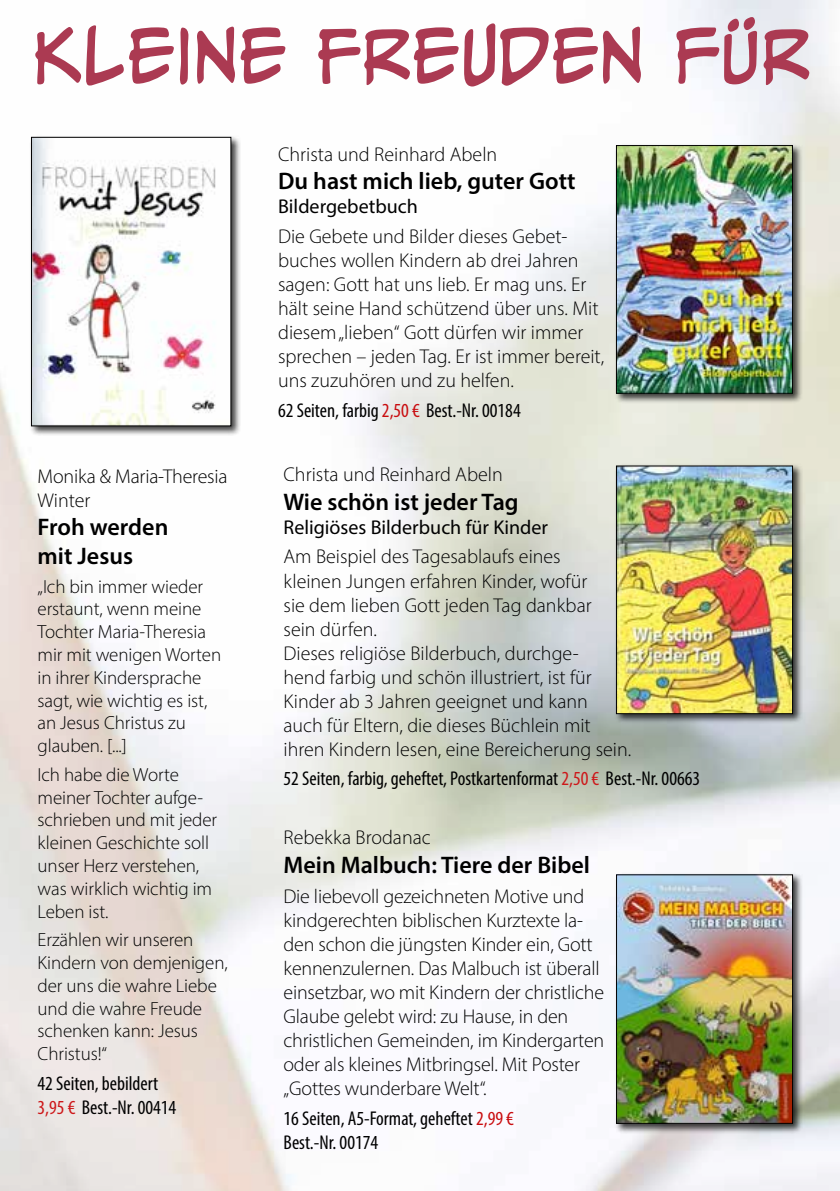
<style>
.page{position:relative;width:840px;height:1191px;background:#fff}
.page>*{position:absolute;margin:0;border:0;box-sizing:border-box;transform-origin:0 0}
.t1{font:68.4px "CC Meanwhile";color:#ab3a52}
.t2{font:600 24px/28.8px "Myriad Pro";color:#000}
.t3{font:300 20px/24px "Myriad Pro";color:#000}
.t4{font:condensed 20px/24px "Myriad Pro";color:#000}
.t5{font:20px "Myriad Pro";color:#000}
.t6{font:300 19px/22.8px "Myriad Pro";letter-spacing:-.005em;color:#000}
.s1{color:#cd1719}
.s2{color:#c90c0f}
</style>
<div class="page">
<div style="left:29px;top:135px;width:212px;height:301px;background:#000;opacity:.75"></div>
<img style="left:33px;top:139px;width:196px;height:285px">
<div style="left:31px;top:137px;width:200px;height:289px;border:1px solid #000"></div>
<div style="left:613px;top:143px;width:189px;height:261px;background:#000;opacity:.75"></div>
<img style="left:618px;top:147px;width:172px;height:244px">
<div style="left:616px;top:145px;width:176px;height:248px;border:1px solid #000"></div>
<div style="left:613px;top:463px;width:189px;height:261px;background:#000;opacity:.75"></div>
<img style="left:618px;top:468px;width:172px;height:244px">
<div style="left:616px;top:466px;width:176px;height:248px;border:1px solid #000"></div>
<div style="left:613px;top:872px;width:189px;height:261px;background:#000;opacity:.75"></div>
<img style="left:618px;top:876px;width:172px;height:245px">
<h1 class="t1" style="left:31px;top:14px;width:780px">KLEINE FREUDEN FÜR</h1>
<p class="t3" style="left:38px;top:463px;width:191px">Monika &amp; Maria-Theresia<br>Winter</p>
<p class="t2" style="left:38px;top:512px;width:132px">Froh werden mit Jesus</p>
<p class="t6" style="left:38px;top:574px;width:185px">„Ich bin immer wieder erstaunt, wenn meine<br>Tochter Maria-Theresia mir mit wenigen Worten in ihrer Kindersprache sagt, wie wichtig es ist, an Jesus Christus zu glauben. [...]</p>
<p class="t6" style="left:38px;top:763px;width:181px">Ich habe die Worte meiner Tochter aufge&shy;schrieben und mit jeder kleinen Geschichte soll unser Herz verstehen, was wirklich wichtig im<br>Leben ist.</p>
<p class="t6" style="left:38px;top:928px;width:191px">Erzählen wir unseren<br>Kindern von demjenigen, der uns die wahre Liebe und die wahre Freude schenken kann: Jesus<br>Christus!“</p>
<p class="t4" style="left:38px;top:1071px;width:140px">42 Seiten, bebildert<br><span class="s1">3,95 €</span> Best.-Nr. 00414</p>
<p class="t3" style="left:278px;top:142px;width:220px">Christa und Reinhard Abeln</p>
<p class="t2" style="left:278px;top:166px;width:299px">Du hast mich lieb, guter Gott</p>
<p class="t5" style="left:278px;top:194px;width:141px">Bildergebetbuch</p>
<p class="t3" style="left:278px;top:224px;width:327px">Die Gebete und Bilder dieses Gebet&shy;buches wollen Kindern ab drei Jahren sagen: Gott hat uns lieb. Er mag uns. Er hält seine Hand schützend über uns. Mit diesem „lieben“ Gott dürfen wir immer sprechen – jeden Tag. Er ist immer bereit, uns zuzuhören und zu helfen.</p>
<p class="t4" style="left:278px;top:398px;width:244px">62 Seiten, farbig <span class="s2">2,50 €</span> Best.-Nr. 00184</p>
<p class="t3" style="left:283px;top:462px;width:220px">Christa und Reinhard Abeln</p>
<p class="t2" style="left:283px;top:487px;width:236px">Wie schön ist jeder Tag</p>
<p class="t5" style="left:283px;top:515px;width:266px">Religiöses Bilderbuch für Kinder</p>
<p class="t3" style="left:283px;top:544px;width:349px">Am Beispiel des Tagesablaufs eines<br>kleinen Jungen erfahren Kinder, wofür<br>sie dem lieben Gott jeden Tag dankbar<br>sein dürfen.<br>Dieses religiöse Bilderbuch, durchge-<br>hend farbig und schön illustriert, ist für Kinder ab 3 Jahren geeignet und kann auch für Eltern, die dieses Büchlein mit ihren Kindern lesen, eine Bereicherung sein.</p>
<p class="t4" style="left:283px;top:766px;width:418px">52 Seiten, farbig, geheftet, Postkartenformat <span class="s1">2,50 €</span> Best.-Nr. 00663</p>
<p class="t3" style="left:283px;top:825px;width:149px">Rebekka Brodanac</p>
<p class="t2" style="left:283px;top:850px;width:308px">Mein Malbuch: Tiere der Bibel</p>
<p class="t3" style="left:283px;top:884px;width:322px">Die liebevoll gezeichneten Motive und kindgerechten biblischen Kurztexte la&shy;den schon die jüngsten Kinder ein, Gott kennenzulernen. Das Malbuch ist überall einsetzbar, wo mit Kindern der christliche Glaube gelebt wird: zu Hause, in den christlichen Gemeinden, im Kindergarten oder als kleines Mitbringsel. Mit Poster „Gottes wunderbare Welt“.</p>
<p class="t4" style="left:283px;top:1105px;width:232px">16 Seiten, A5-Format, geheftet <span class="s2">2,99 €<br></span>Best.-Nr. 00174</p>
</div>
